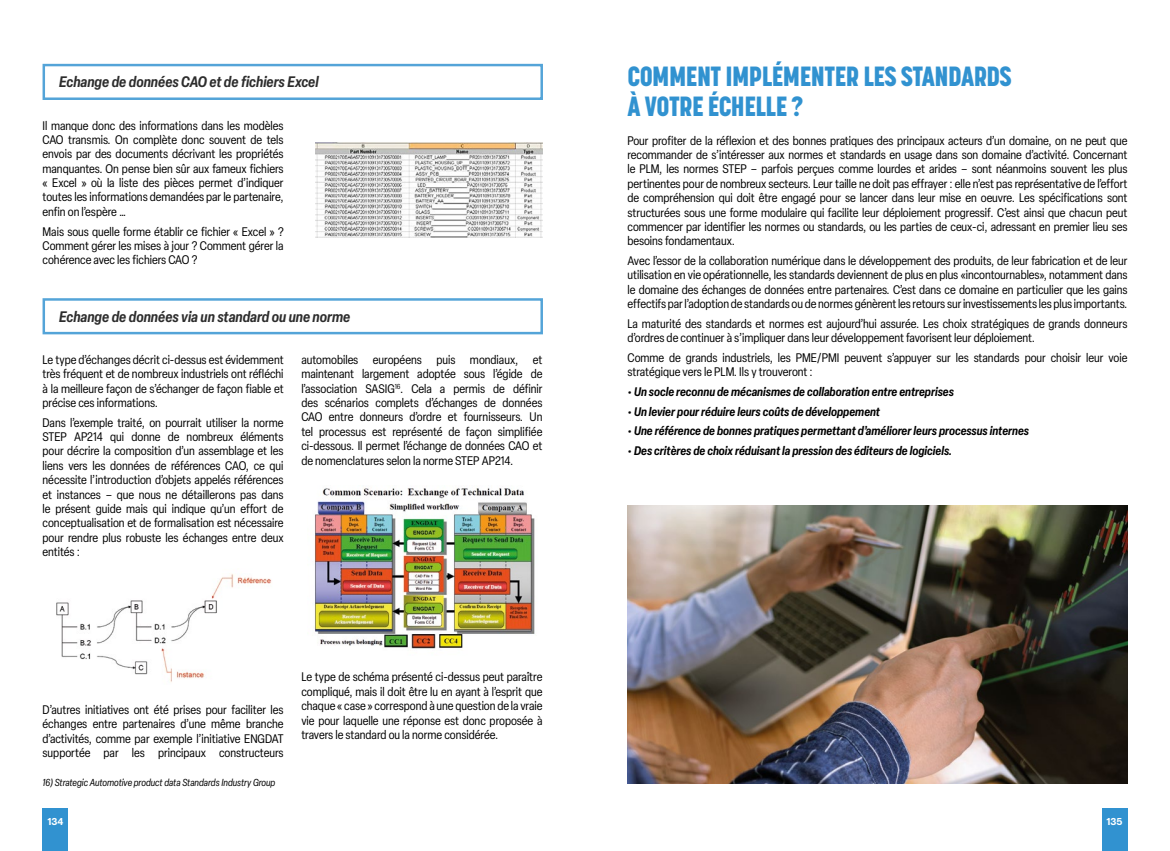
<style>
.page{position:relative;width:1170px;height:851px;background:#fff}
.page>*{position:absolute;margin:0;border:0;box-sizing:border-box;transform-origin:0 0}
.t1{font:800 27.5px/30px "Korolev Condensed";letter-spacing:-.02em;color:#3192d0}
.t2{font:italic 600 condensed 15px "Elza";color:#000}
.t3{font:condensed 12.25px/14.4px "Elza";color:#000;text-align:justify}
.t4{font:italic 600 condensed 12.25px "Elza";color:#000}
.t5{font:italic condensed 10px "Elza";color:#000}
.t6{font:700 10px "Articulat CF";color:#fff}
</style>
<div class="page">
<div style="left:43px;top:64px;width:500px;height:36px;border:2px solid #3192d0"></div>
<div style="left:43px;top:298px;width:500px;height:36px;border:2px solid #3192d0"></div>
<img style="left:315px;top:142px;width:227px;height:96px">
<img style="left:56px;top:574px;width:216px;height:108px">
<img style="left:314px;top:488px;width:221px;height:161px">
<img style="left:627px;top:506px;width:500px;height:277px">
<div style="left:1101px;top:808px;width:26px;height:42px;background:#3192d0"></div>
<div style="left:43px;top:808px;width:25px;height:42px;background:#3192d0"></div>
<p class="t2" style="left:59px;top:72px;width:261px">Echange de données CAO et de fichiers Excel</p>
<p class="t3" style="left:43px;top:118px;width:242px">Il manque donc des informations dans les modèles CAO transmis. On complète donc souvent de tels envois par des documents décrivant les propriétés manquantes. On pense bien sûr aux fameux fichiers « Excel » où la liste des pièces permet d’indiquer toutes les informations demandées par le partenaire, enfin on l’espère …</p>
<p class="t3" style="left:43px;top:224px;width:242px">Mais sous quelle forme établir ce fichier « Excel » ?<br>Comment gérer les mises à jour ? Comment gérer la cohérence avec les fichiers CAO ?</p>
<p class="t2" style="left:59px;top:306px;width:293px">Echange de données via un standard ou une norme</p>
<p class="t3" style="left:43px;top:352px;width:242px">Le type d’échanges décrit ci-dessus est évidemment très fréquent et de nombreux industriels ont réfléchi à la meilleure façon de s’échanger de façon fiable et précise ces informations.</p>
<p class="t3" style="left:43px;top:415px;width:242px">Dans l’exemple traité, on pourrait utiliser la norme STEP AP214 qui donne de nombreux éléments pour décrire la composition d’un assemblage et les liens vers les données de références CAO, ce qui nécessite l’introduction d’objets appelés références et instances – que nous ne détaillerons pas dans le présent guide mais qui indique qu’un effort de conceptualisation et de formalisation est nécessaire pour rendre plus robuste les échanges entre deux entités :</p>
<p class="t3" style="left:301px;top:352px;width:242px">automobiles européens puis mondiaux, et maintenant largement adoptée sous l’égide de l’association SASIG<sup>16</sup>. Cela a permis de définir des scénarios complets d’échanges de données CAO entre donneurs d’ordre et fournisseurs. Un tel processus est représenté de façon simplifiée ci-dessous. Il permet l’échange de données CAO et de nomenclatures selon la norme STEP AP214.</p>
<p class="t3" style="left:43px;top:702px;width:242px">D’autres initiatives ont été prises pour faciliter les échanges entre partenaires d’une même branche d’activités, comme par exemple l’initiative ENGDAT supportée par les principaux constructeurs</p>
<p class="t5" style="left:43px;top:775px;width:234px">16) Strategic Automotive product data Standards Industry Group</p>
<p class="t3" style="left:301px;top:669px;width:242px">Le type de schéma présenté ci-dessus peut paraître compliqué, mais il doit être lu en ayant à l’esprit que chaque « case » correspond à une question de la vraie vie pour laquelle une réponse est donc proposée à travers le standard ou la norme considérée.</p>
<h1 class="t1" style="left:627px;top:61px;width:386px">COMMENT IMPLÉMENTER LES STANDARDS<br>À VOTRE ÉCHELLE ?</h1>
<p class="t3" style="left:627px;top:133px;width:501px">Pour profiter de la réflexion et des bonnes pratiques des principaux acteurs d’un domaine, on ne peut que recommander de s’intéresser aux normes et standards en usage dans son domaine d’activité. Concernant le PLM, les normes STEP – parfois perçues comme lourdes et arides – sont néanmoins souvent les plus pertinentes pour de nombreux secteurs. Leur taille ne doit pas effrayer : elle n’est pas représentative de l’effort de compréhension qui doit être engagé pour se lancer dans leur mise en oeuvre. Les spécifications sont structurées sous une forme modulaire qui facilite leur déploiement progressif. C’est ainsi que chacun peut commencer par identifier les normes ou standards, ou les parties de ceux-ci, adressant en premier lieu ses besoins fondamentaux.</p>
<p class="t3" style="left:627px;top:253px;width:501px">Avec l’essor de la collaboration numérique dans le développement des produits, de leur fabrication et de leur utilisation en vie opérationnelle, les standards deviennent de plus en plus «incontournables», notamment dans le domaine des échanges de données entre partenaires. C’est dans ce domaine en particulier que les gains effectifs par l’adoption de standards ou de normes génèrent les retours sur investissements les plus importants.</p>
<p class="t3" style="left:627px;top:316px;width:501px">La maturité des standards et normes est aujourd’hui assurée. Les choix stratégiques de grands donneurs d’ordres de continuer à s’impliquer dans leur développement favorisent leur déploiement.</p>
<p class="t3" style="left:627px;top:350px;width:501px">Comme de grands industriels, les PME/PMI peuvent s’appuyer sur les standards pour choisir leur voie stratégique vers le PLM. Ils y trouveront :</p>
<p class="t4" style="left:627px;top:383px;width:328px">• Un socle reconnu de mécanismes de collaboration entre entreprises</p>
<p class="t4" style="left:627px;top:403px;width:254px">• Un levier pour réduire leurs coûts de développement</p>
<p class="t4" style="left:627px;top:422px;width:403px">• Une référence de bonnes pratiques permettant d’améliorer leurs processus internes</p>
<p class="t4" style="left:627px;top:442px;width:326px">• Des critères de choix réduisant la pression des éditeurs de logiciels.</p>
<p class="t6" style="left:47px;top:814px;width:17px">134</p>
<p class="t6" style="left:1106px;top:814px;width:17px">135</p>
</div>
